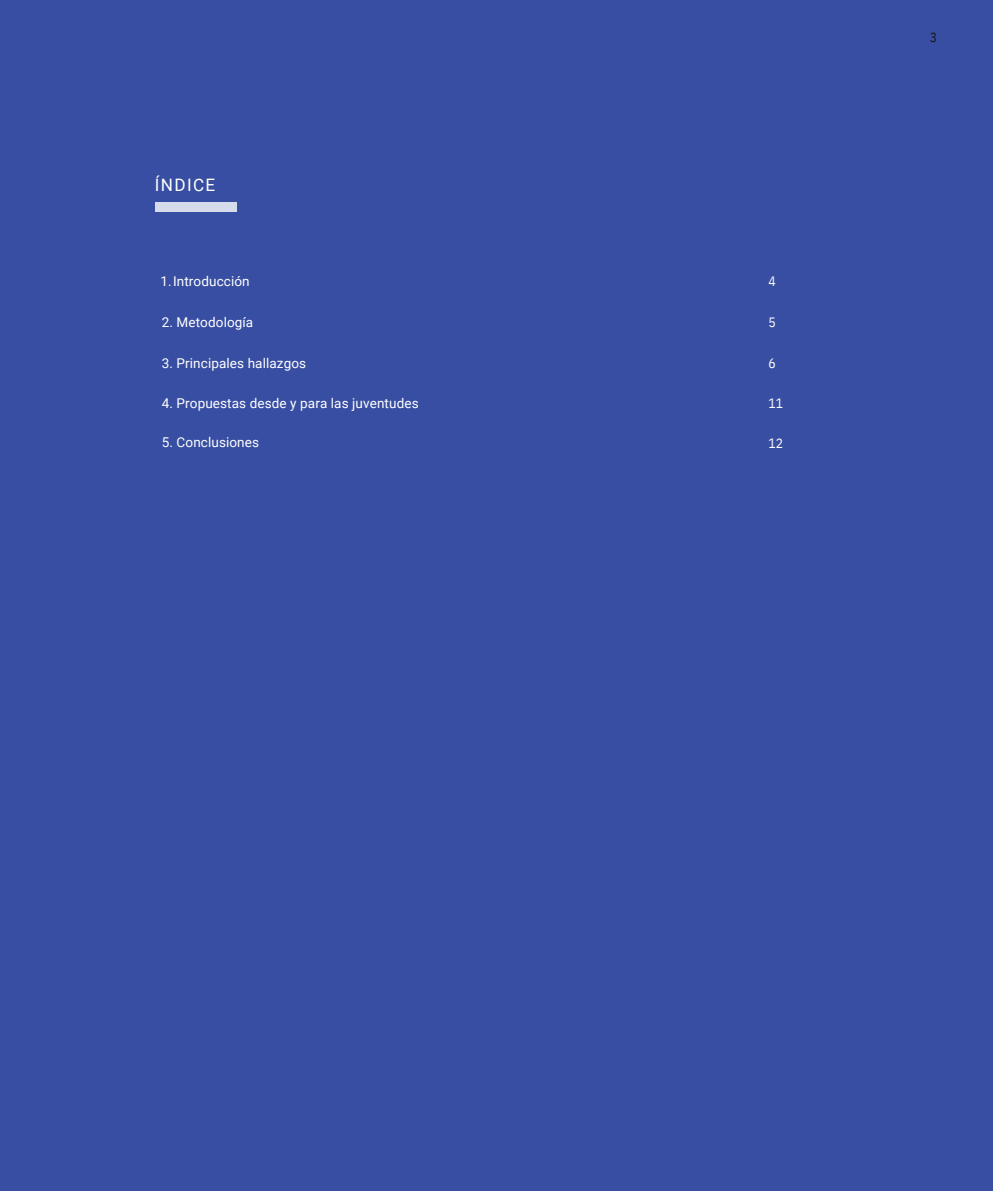
<style>
.page{position:relative;width:993px;height:1191px;background:#fff}
.page>*{position:absolute;margin:0;border:0;box-sizing:border-box;transform-origin:0 0}
.t1{font:17.15px "Roboto";letter-spacing:.075em;color:#fffffe}
.t2{font:13.47px "Roboto";letter-spacing:.01em;color:#fffffe}
.t3{font:13.47px "IBM Plex Sans Cond";color:#fffffe}
.t4{font:13.47px "IBM Plex Sans Cond";color:#181817}
</style>
<div class="page">
<div style="left:0;top:0;width:992px;height:1190px;background:#384ea2"></div>
<div style="left:155px;top:203px;width:81px;height:9px;background:#d7dcec"></div>
<p class="t1" style="left:155px;top:175px;width:62px">ÍNDICE</p>
<p class="t2" style="left:160px;top:273px;width:91px">1.Introducción</p>
<p class="t3" style="left:768px;top:272px;width:9px">4</p>
<p class="t2" style="left:162px;top:314px;width:93px">2. Metodología</p>
<p class="t3" style="left:768px;top:313px;width:9px">5</p>
<p class="t2" style="left:162px;top:355px;width:146px">3. Principales hallazgos</p>
<p class="t2" style="left:162px;top:395px;width:258px">4. Propuestas desde y para las juventudes</p>
<p class="t2" style="left:162px;top:435px;width:99px">5. Conclusiones</p>
<p class="t3" style="left:768px;top:354px;width:9px">6</p>
<p class="t3" style="left:768px;top:394px;width:16px">11</p>
<p class="t3" style="left:768px;top:434px;width:16px">12</p>
<h1 class="t4" style="left:929px;top:28px;width:9px">3</h1>
</div>
